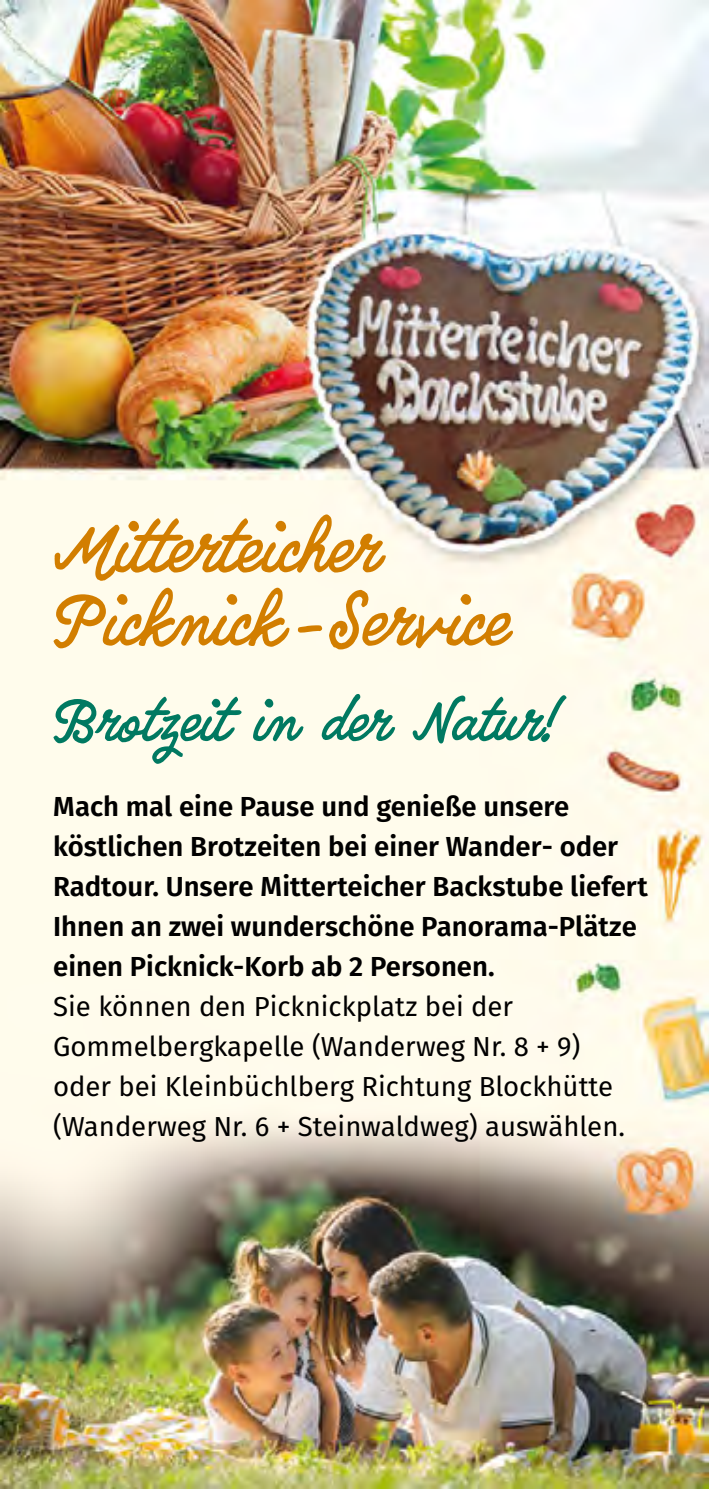
<style>
.page{position:relative;width:709px;height:1489px;background:#fff}
.page>*{position:absolute;margin:0;border:0;box-sizing:border-box;transform-origin:0 0}
.t1{font:61px/73.2px "Quimby Gubernatorial";color:#d27e00}
.t2{font:50px "Quimby Gubernatorial";color:#007961}
.t3{font:600 27.5px/40px "Fira Sans";color:#000}
.t4{font:27.5px/40px "Fira Sans";color:#000}
</style>
<div class="page">
<img style="left:0;top:0;width:709px;height:1488px">
<h1 class="t1" style="left:53px;top:512px;width:455px">Mitterteicher<br>Picknick-Service</h1>
<h2 class="t2" style="left:53px;top:693px;width:511px">Brotzeit in der Natur!</h2>
<p class="t3" style="left:53px;top:785px;width:596px">Mach mal eine Pause und genieße unsere köstlichen Brotzeiten bei einer Wander- oder Radtour. Unsere Mitterteicher Backstube liefert Ihnen an zwei wunderschöne Panorama-Plätze einen Picknick-Korb ab 2 Personen.</p>
<p class="t4" style="left:53px;top:986px;width:573px">Sie können den Picknickplatz bei der Gommelbergkapelle (Wanderweg Nr. 8 + 9) oder bei Kleinbüchlberg Richtung Blockhütte (Wanderweg Nr. 6 + Steinwaldweg) auswählen.</p>
</div>
